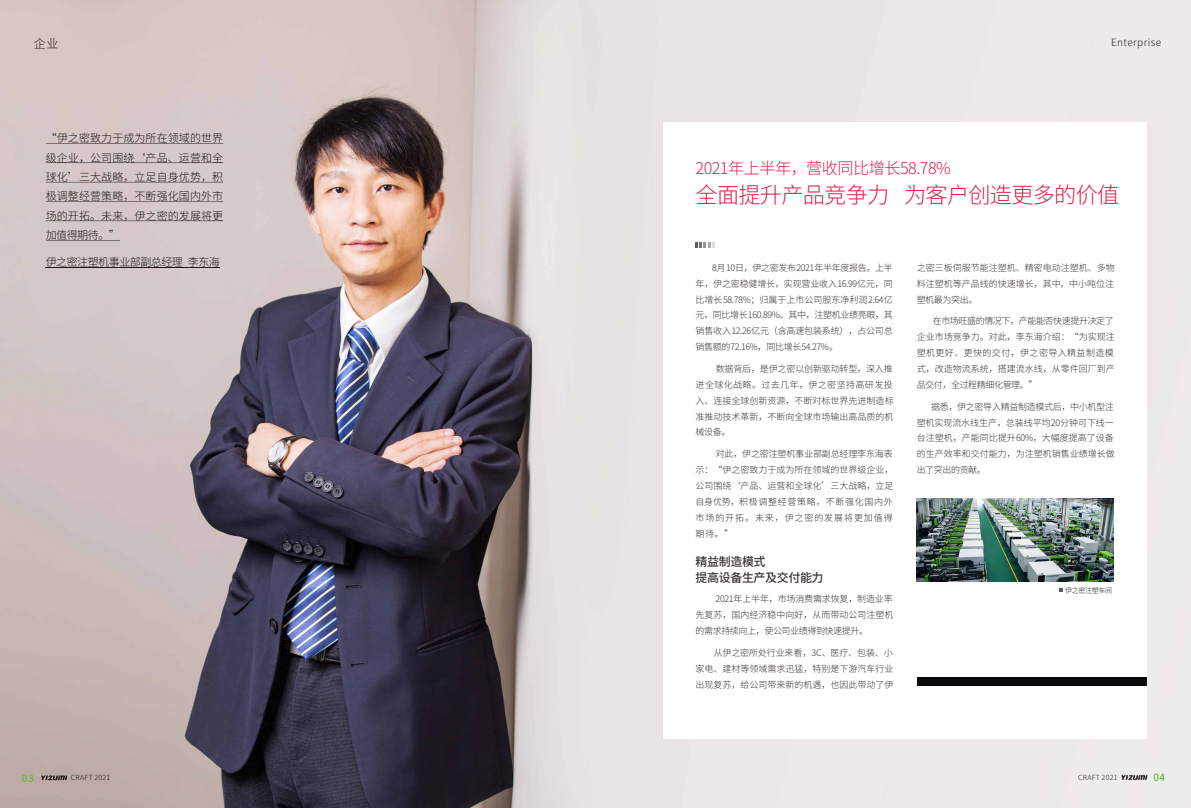
<style>
.page{position:relative;width:1191px;height:808px;background:#fff}
.page>*{position:absolute;margin:0;border:0;box-sizing:border-box;transform-origin:0 0}
.t1{font:300 22.2px "Source Han Sans CN";letter-spacing:-.035em;color:#db214d}
.t2{font:300 16.2px "Source Han Sans CN";letter-spacing:-.035em;color:#db214d}
.t3{font:500 12px/16.5px "Source Han Sans CN";letter-spacing:-.035em;color:#383330}
.t4{font:300 12px "Source Han Sans CN";color:#1f1a17}
.t5{font:300 11px/19.4px "Source Han Sans CN";letter-spacing:.01em;color:#1f1a17;text-align:justify}
.t6{font:300 11px "Source Han Sans CN";letter-spacing:-.045em;color:#1f1a17}
.t7{font:300 10px "Source Han Sans CN";letter-spacing:.045em;color:#1f1a17}
.t8{font:500 10px "Source Han Sans CN";color:#69ba2e}
.t9{font:300 9px/15.8px "Source Han Sans CN";color:#383330;text-align:justify}
.t10{font:300 9px "Source Han Sans CN";letter-spacing:-.02em;color:#383330}
.t11{font:300 9px "Source Han Sans CN";letter-spacing:-.045em;color:#383330}
.t12{font:300 9px "Source Han Sans CN";letter-spacing:-.035em;color:#383330}
.t13{font:300 9px "Source Han Sans CN";letter-spacing:.045em;color:#383330}
.t14{font:300 9px "Source Han Sans CN";letter-spacing:-.04em;color:#383330}
.t15{font:300 7.1px "Source Han Sans CN";letter-spacing:.045em;color:#1f1a17}
.t16{font:300 7px "Source Han Sans CN";letter-spacing:-.045em;color:#1f1a17}
</style>
<div class="page">
<img style="left:0;top:0;width:1191px;height:808px">
<svg style="left:41px;top:775px;width:26px;height:5px"></svg>
<svg style="left:1121px;top:775px;width:26px;height:5px"></svg>
<div style="left:663px;top:123px;width:483px;height:616px;background:#fff"></div>
<div style="left:917px;top:677px;width:229px;height:9px;background:#0a0a0d"></div>
<svg style="left:695px;top:242px;width:19px;height:6px"></svg>
<img style="left:917px;top:499px;width:196px;height:82px">
<hr style="left:46px;top:143px;width:177px;height:1px;background:#1f1a17">
<hr style="left:46px;top:162px;width:177px;height:1px;background:#1f1a17">
<hr style="left:46px;top:182px;width:177px;height:1px;background:#1f1a17">
<hr style="left:46px;top:201px;width:177px;height:1px;background:#1f1a17">
<hr style="left:46px;top:221px;width:177px;height:1px;background:#1f1a17">
<hr style="left:46px;top:240px;width:74px;height:1px;background:#1f1a17">
<hr style="left:46px;top:267px;width:174px;height:1px;background:#1f1a17">
<svg style="left:1059px;top:588px;width:3px;height:4px"></svg>
<h3 class="t4" style="left:34px;top:38px;width:26px">企业</h3>
<p class="t7" style="left:1111px;top:38px;width:52px">Enterprise</p>
<p class="t5" style="left:46px;top:128px;width:179px">“伊之密致力于成为所在领域的世界级企业，公司围绕‘产品、运营和全球化’三大战略，立足自身优势，积极调整经营策略，不断强化国内外市场的开拓。未来，伊之密的发展将更加值得期待。”</p>
<p class="t6" style="left:46px;top:256px;width:176px">伊之密注塑机事业部副总经理 李东海</p>
<h2 class="t2" style="left:695px;top:159px;width:256px">2021年上半年，营收同比增长58.78%</h2>
<h1 class="t1" style="left:695px;top:184px;width:425px">全面提升产品竞争力 为客户创造更多的价值</h1>
<p class="t12" style="left:712px;top:263px;width:182px">8月10日，伊之密发布2021年半年度报告。上半</p>
<p class="t9" style="left:916px;top:259px;width:200px">之密三板伺服节能注塑机、精密电动注塑机、多物</p>
<p class="t10" style="left:695px;top:279px;width:199px">年，伊之密稳健增长，实现营业收入16.99亿元，同</p>
<p class="t9" style="left:916px;top:275px;width:199px">料注塑机等产品线的快速增长，其中，中小吨位注</p>
<p class="t9" style="left:695px;top:291px;width:199px">比增长58.78%；归属于上市公司股东净利润2.64亿</p>
<p class="t9" style="left:916px;top:291px;width:62px">塑机最为突出。</p>
<p class="t14" style="left:695px;top:310px;width:199px">元，同比增长160.89%。其中，注塑机业绩亮眼，其</p>
<p class="t11" style="left:932px;top:317px;width:183px">在市场旺盛的情况下，产能能否快速提升决定了</p>
<p class="t10" style="left:695px;top:326px;width:199px">销售收入12.26亿元（含高速包装系统），占公司总</p>
<p class="t9" style="left:916px;top:329px;width:200px">企业市场竞争力。对此，李东海介绍：“为实现注</p>
<p class="t11" style="left:695px;top:342px;width:144px">销售额的72.16%，同比增长54.27%。</p>
<p class="t13" style="left:916px;top:348px;width:199px">塑机更好、更快的交付，伊之密导入精益制造模</p>
<p class="t10" style="left:715px;top:364px;width:178px">数据背后，是伊之密以创新驱动转型，深入推</p>
<p class="t9" style="left:916px;top:361px;width:199px">式，改造物流系统，搭建流水线，从零件回厂到产</p>
<p class="t13" style="left:695px;top:380px;width:199px">进全球化战略。过去几年，伊之密坚持高研发投</p>
<p class="t11" style="left:916px;top:380px;width:122px">品交付，全过程精细化管理。”</p>
<p class="t9" style="left:695px;top:392px;width:199px">入、连接全球创新资源，不断对标世界先进制造标</p>
<p class="t12" style="left:931px;top:402px;width:184px">据悉，伊之密导入精益制造模式后，中小机型注</p>
<p class="t9" style="left:695px;top:408px;width:199px">准推动技术革新，不断向全球市场输出高品质的机</p>
<p class="t9" style="left:916px;top:414px;width:199px">塑机实现流水线生产，总装线平均20分钟可下线一</p>
<p class="t9" style="left:695px;top:424px;width:36px">械设备。</p>
<p class="t9" style="left:916px;top:430px;width:199px">台注塑机，产能同比提升60%，大幅度提高了设备</p>
<p class="t10" style="left:715px;top:449px;width:178px">对此，伊之密注塑机事业部副总经理李东海表</p>
<p class="t9" style="left:916px;top:446px;width:199px">的生产效率和交付能力，为注塑机销售业绩增长做</p>
<p class="t9" style="left:695px;top:462px;width:199px">示：“伊之密致力于成为所在领域的世界级企业，</p>
<p class="t11" style="left:916px;top:465px;width:71px">出了突出的贡献。</p>
<p class="t9" style="left:695px;top:478px;width:200px">公司围绕‘产品、运营和全球化’三大战略，立足自身优势，积极调整经营策略，不断强化国内外市场的开拓。未来，伊之密的发展将更加值得期待。”</p>
<h3 class="t3" style="left:695px;top:553px;width:129px">精益制造模式<br>提高设备生产及交付能力</h3>
<p class="t9" style="left:695px;top:591px;width:199px;text-indent:20px">2021年上半年，市场消费需求恢复，制造业率先复苏，国内经济稳中向好，从而带动公司注塑机的需求持续向上，使公司业绩得到快速提升。</p>
<p class="t9" style="left:695px;top:645px;width:199px;text-indent:18px">从伊之密所处行业来看，3C、医疗、包装、小家电、建材等领域需求迅猛，特别是下游汽车行业出现复苏，给公司带来新的机遇，也因此带动了伊</p>
<p class="t16" style="left:1065px;top:586px;width:49px">伊之密注塑车间</p>
<p class="t8" style="left:22px;top:773px;width:13px">03</p>
<p class="t15" style="left:71px;top:774px;width:41px">CRAFT 2021</p>
<p class="t15" style="left:1078px;top:774px;width:41px">CRAFT 2021</p>
<p class="t8" style="left:1153px;top:772px;width:13px">04</p>
</div>
